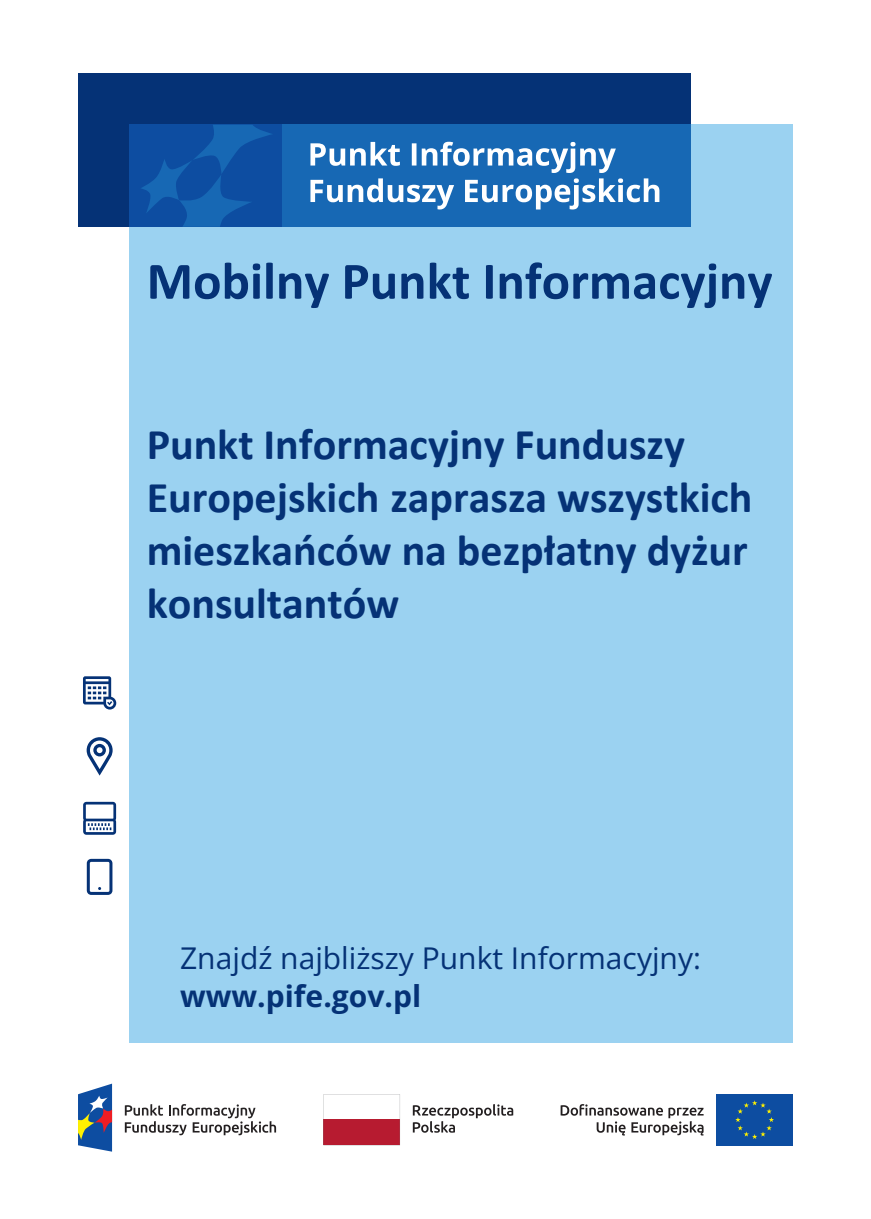
<style>
.page{position:relative;width:871px;height:1219px;background:#fff}
.page>*{position:absolute;margin:0;border:0;box-sizing:border-box;transform-origin:0 0}
.t1{font:700 53px "Calibri";color:#053276}
.t2{font:700 44px/52.8px "Calibri";color:#053276}
.t3{font:30px "Open Sans";color:#053276}
.t4{font:700 30px "Open Sans";color:#053276}
</style>
<div class="page">
<svg style="left:560px;top:1104px;width:143px;height:31px"></svg>
<div style="left:716px;top:1094px;width:76px;height:51px;background:#0d4da1"></div>
<svg style="left:735px;top:1100px;width:38px;height:39px"></svg>
<svg style="left:412px;top:1104px;width:101px;height:29px"></svg>
<svg style="left:323px;top:1094px;width:77px;height:51px"></svg>
<svg style="left:78px;top:1084px;width:34px;height:68px;background:#57739c"></svg>
<svg style="left:125px;top:1104px;width:151px;height:31px"></svg>
<div style="left:129px;top:125px;width:663px;height:918px;background:#9bd2f1"></div>
<div style="left:78px;top:74px;width:612px;height:153px;background:#053276"></div>
<svg style="left:83px;top:802px;width:33px;height:33px"></svg>
<svg style="left:83px;top:676px;width:33px;height:34px"></svg>
<svg style="left:87px;top:737px;width:26px;height:39px"></svg>
<svg style="left:87px;top:859px;width:25px;height:36px"></svg>
<div style="left:129px;top:125px;width:153px;height:102px;background:#0d4da1"></div>
<div style="left:282px;top:125px;width:408px;height:102px;background:#1768b4"></div>
<svg style="left:141px;top:125px;width:131px;height:102px"></svg>
<svg style="left:310px;top:142px;width:349px;height:67px"></svg>
<p class="t1" style="left:147px;top:254px;width:627px">Mobilny Punkt Informacyjny</p>
<p class="t2" style="left:147px;top:420px;width:607px">Punkt Informacyjny Funduszy<br>Europejskich zaprasza wszystkich mieszkańców na bezpłatny dyżur konsultantów</p>
<p class="t3" style="left:180px;top:938px;width:522px">Znajdź najbliższy Punkt Informacyjny:</p>
<p class="t4" style="left:180px;top:976px;width:242px">www.pife.gov.pl</p>
</div>
